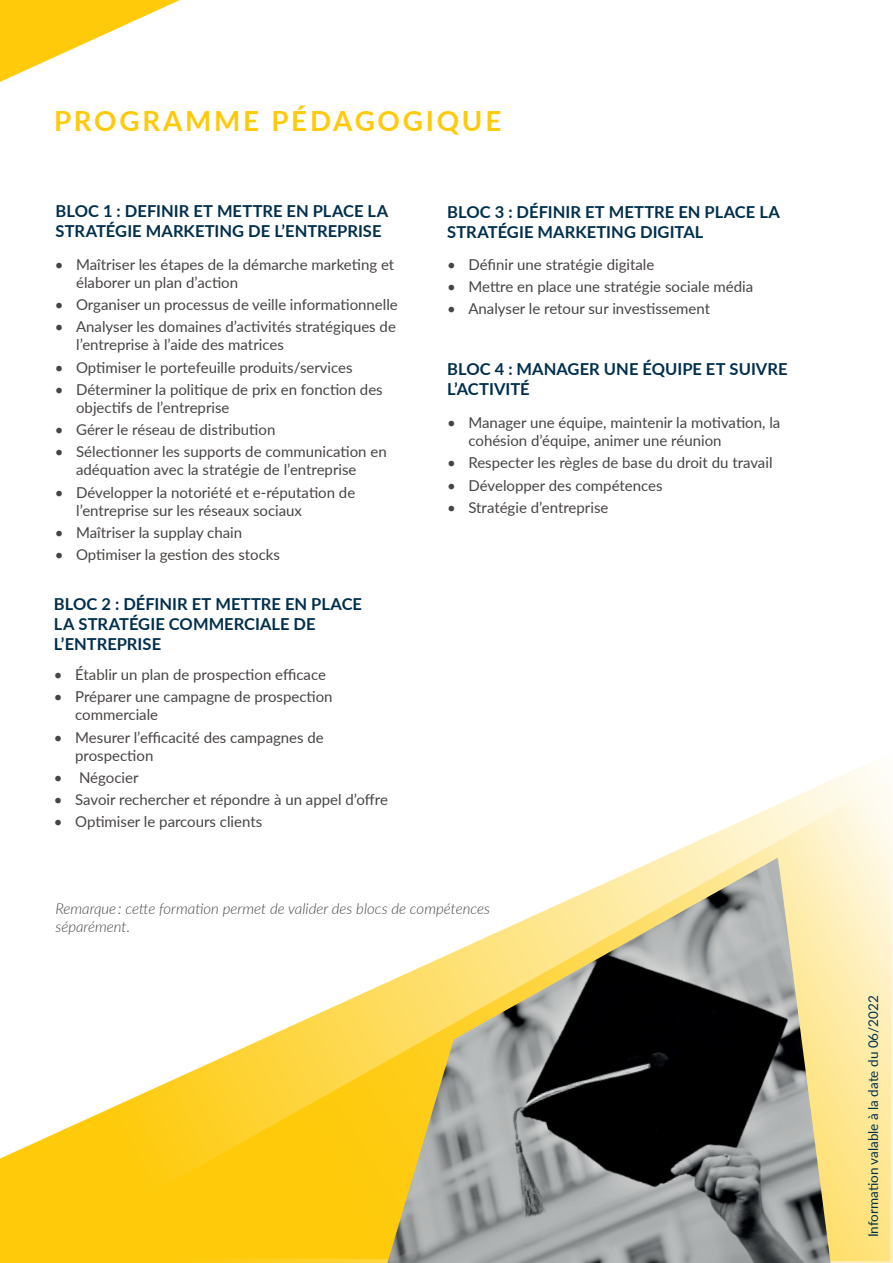
<style>
.page{position:relative;width:893px;height:1263px;background:#fff}
.page>*{position:absolute;margin:0;border:0;box-sizing:border-box;transform-origin:0 0}
.t1{font:700 27.75px "Lato";letter-spacing:.1em;color:#feca0a}
.t2{font:700 16.5px/19.8px "Lato";letter-spacing:.005em;color:#002f4d}
.t3{font:15px/18px "Lato";color:#474443}
.t4{font:italic 300 15px/18px "Lato";color:#474443}
.t5{font:13.5px "Lato";color:#002f4d}
</style>
<div class="page">
<svg style="left:0;top:763px;width:893px;height:500px"></svg>
<svg style="left:0;top:0;width:180px;height:82px"></svg>
<svg style="left:37px;top:777px;width:855px;height:484px"></svg>
<img style="left:387px;top:857px;width:443px;height:406px">
<h1 class="t1" style="left:54px;top:101px;width:449px">PROGRAMME PÉDAGOGIQUE</h1>
<p class="t2" style="left:56px;top:201px;width:334px">BLOC 1 : DEFINIR ET METTRE EN PLACE LA<br>STRATÉGIE MARKETING DE L’ENTREPRISE</p>
<p class="t3" style="left:76px;top:255px;width:320px;text-indent:-21px">• Maîtriser les étapes de la démarche marketing et élaborer un plan d’action</p>
<p class="t3" style="left:55px;top:295px;width:344px">• Organiser un processus de veille informationnelle</p>
<p class="t3" style="left:76px;top:317px;width:321px;text-indent:-21px">• Analyser les domaines d’activités stratégiques de l’entreprise à l’aide des matrices</p>
<p class="t3" style="left:55px;top:358px;width:299px">• Optimiser le portefeuille produits/services</p>
<p class="t3" style="left:76px;top:380px;width:308px;text-indent:-21px">• Déterminer la politique de prix en fonction des objectifs de l’entreprise</p>
<p class="t3" style="left:55px;top:420px;width:222px">• Gérer le réseau de distribution</p>
<p class="t3" style="left:76px;top:442px;width:312px;text-indent:-21px">• Sélectionner les supports de communication en adéquation avec la stratégie de l’entreprise</p>
<p class="t3" style="left:76px;top:483px;width:281px;text-indent:-21px">• Développer la notoriété et e-réputation de l’entreprise sur les réseaux sociaux</p>
<p class="t3" style="left:55px;top:523px;width:189px">• Maîtriser la supplay chain</p>
<p class="t3" style="left:55px;top:545px;width:227px">• Optimiser la gestion des stocks</p>
<p class="t2" style="left:54px;top:593px;width:310px">BLOC 2 : DÉFINIR ET METTRE EN PLACE<br>LA STRATÉGIE COMMERCIALE DE<br>L’ENTREPRISE</p>
<p class="t3" style="left:54px;top:665px;width:274px">• Établir un plan de prospection efficace</p>
<p class="t3" style="left:75px;top:687px;width:259px;text-indent:-21px">• Préparer une campagne de prospection commerciale</p>
<p class="t3" style="left:75px;top:727px;width:250px;text-indent:-21px">• Mesurer l’efficacité des campagnes de prospection</p>
<p class="t3" style="left:54px;top:768px;width:86px">• Négocier</p>
<p class="t3" style="left:54px;top:790px;width:336px">• Savoir rechercher et répondre à un appel d’offre</p>
<p class="t3" style="left:54px;top:812px;width:210px">• Optimiser le parcours clients</p>
<p class="t2" style="left:447px;top:201px;width:334px">BLOC 3 : DÉFINIR ET METTRE EN PLACE LA<br>STRATÉGIE MARKETING DIGITAL</p>
<p class="t3" style="left:447px;top:255px;width:209px">• Définir une stratégie digitale</p>
<p class="t3" style="left:447px;top:277px;width:307px">• Mettre en place une stratégie sociale média</p>
<p class="t3" style="left:447px;top:299px;width:264px">• Analyser le retour sur investissement</p>
<p class="t2" style="left:447px;top:358px;width:342px">BLOC 4 : MANAGER UNE ÉQUIPE ET SUIVRE<br>L’ACTIVITÉ</p>
<p class="t3" style="left:468px;top:413px;width:313px;text-indent:-21px">• Manager une équipe, maintenir la motivation, la cohésion d’équipe, animer une réunion</p>
<p class="t3" style="left:447px;top:453px;width:327px">• Respecter les règles de base du droit du travail</p>
<p class="t3" style="left:447px;top:475px;width:217px">• Développer des compétences</p>
<p class="t3" style="left:447px;top:498px;width:163px">• Stratégie d’entreprise</p>
<p class="t4" style="left:56px;top:899px;width:436px">Remarque : cette formation permet de valider des blocs de compétences séparément.</p>
<p class="t5" style="left:863px;top:1237px;width:243px;rotate:-90deg">Information valable à la date du 06/2022</p>
</div>
